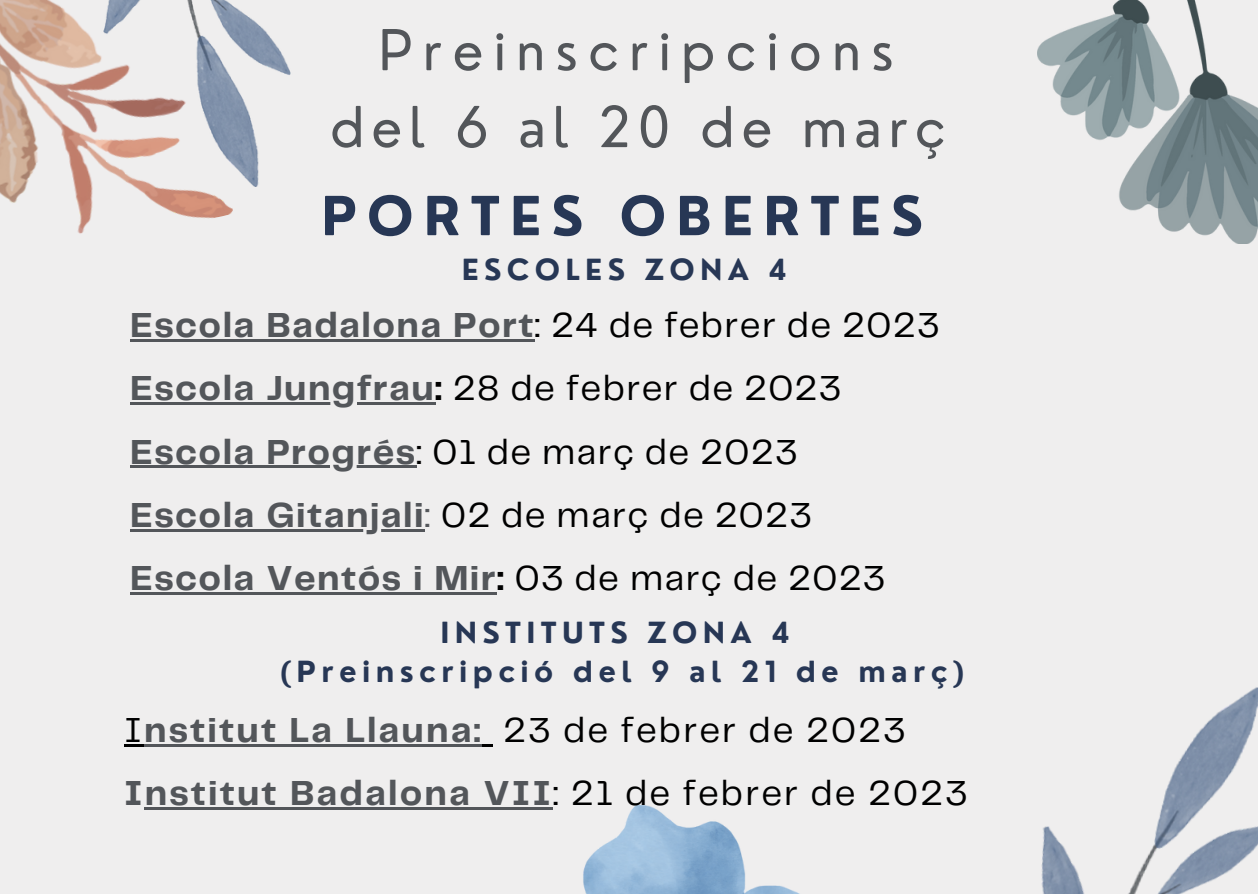
<style>
.page{position:relative;width:1258px;height:894px;background:#fff}
.page>*{position:absolute;margin:0;border:0;box-sizing:border-box;transform-origin:0 0}
.t1{font:54.9px/76.8px "Nourd";letter-spacing:.185em;color:#53565a;text-align:center}
.t2{font:700 52.5px "Nourd";letter-spacing:.185em;color:#273755}
.t3{font:700 36px/63px "Telegraf";letter-spacing:.04em;color:#53565a}
.t4{font:700 36px/63px "Telegraf";letter-spacing:.06em;color:#53565a}
.t5{font:700 28.5px/38.4px "Nourd";letter-spacing:.185em;color:#273755;text-align:center}
.s1{font-weight:400;color:#000}
.s2{color:#000}
.s3{font-weight:400}
</style>
<div class="page">
<div style="left:0;top:0;width:1258px;height:893px;background:#efeeee"></div>
<img style="left:0;top:0;width:233px;height:234px">
<img style="left:1038px;top:0;width:220px;height:243px">
<img style="left:1041px;top:687px;width:217px;height:206px">
<img style="left:56px;top:0;width:235px;height:186px">
<img style="left:526px;top:805px;width:272px;height:88px">
<hr style="left:130px;top:339px;width:405px;height:3px;background:#53565a">
<hr style="left:130px;top:402px;width:305px;height:3px;background:#53565a">
<hr style="left:130px;top:465px;width:286px;height:3px;background:#53565a">
<hr style="left:130px;top:529px;width:295px;height:2px;background:#53565a">
<hr style="left:130px;top:592px;width:367px;height:2px;background:#53565a">
<hr style="left:124px;top:744px;width:20px;height:2px;background:#000">
<hr style="left:144px;top:744px;width:339px;height:2px;background:#53565a">
<svg style="left:483px;top:744px;width:10px;height:2px"></svg>
<hr style="left:145px;top:807px;width:408px;height:2px;background:#53565a">
<h1 class="t1" style="left:330px;top:11px;width:617px">Preinscripcions del 6 al 20 de març</h1>
<h2 class="t2" style="left:321px;top:183px;width:604px">PORTES OBERTES</h2>
<p class="t5" style="left:462px;top:250px;width:327px">ESCOLES ZONA 4</p>
<p class="t3" style="left:130px;top:295px;width:811px">Escola Badalona Port<span class="s1">: 24 de febrer de 2023<br></span>Escola Jungfrau<span class="s2">:</span> <span class="s1">28 de febrer de 2023<br></span>Escola Progrés<span class="s1">: 01 de març de 2023<br></span>Escola Gitanjali<span class="s3">:</span> <span class="s1">02 de març de 2023<br></span>Escola Ventós i Mir<span class="s2">:</span> <span class="s1">03 de març de 2023</span></p>
<p class="t5" style="left:280px;top:613px;width:685px">INSTITUTS ZONA 4<br>(Preinscripció del 9 al 21 de març)</p>
<p class="t4" style="left:124px;top:700px;width:845px"><span class="s1">I</span>nstitut La Llauna: <span class="s1">23 de febrer de 2023<br></span>Institut Badalona VII<span class="s1">: 21 de febrer de 2023</span></p>
</div>
